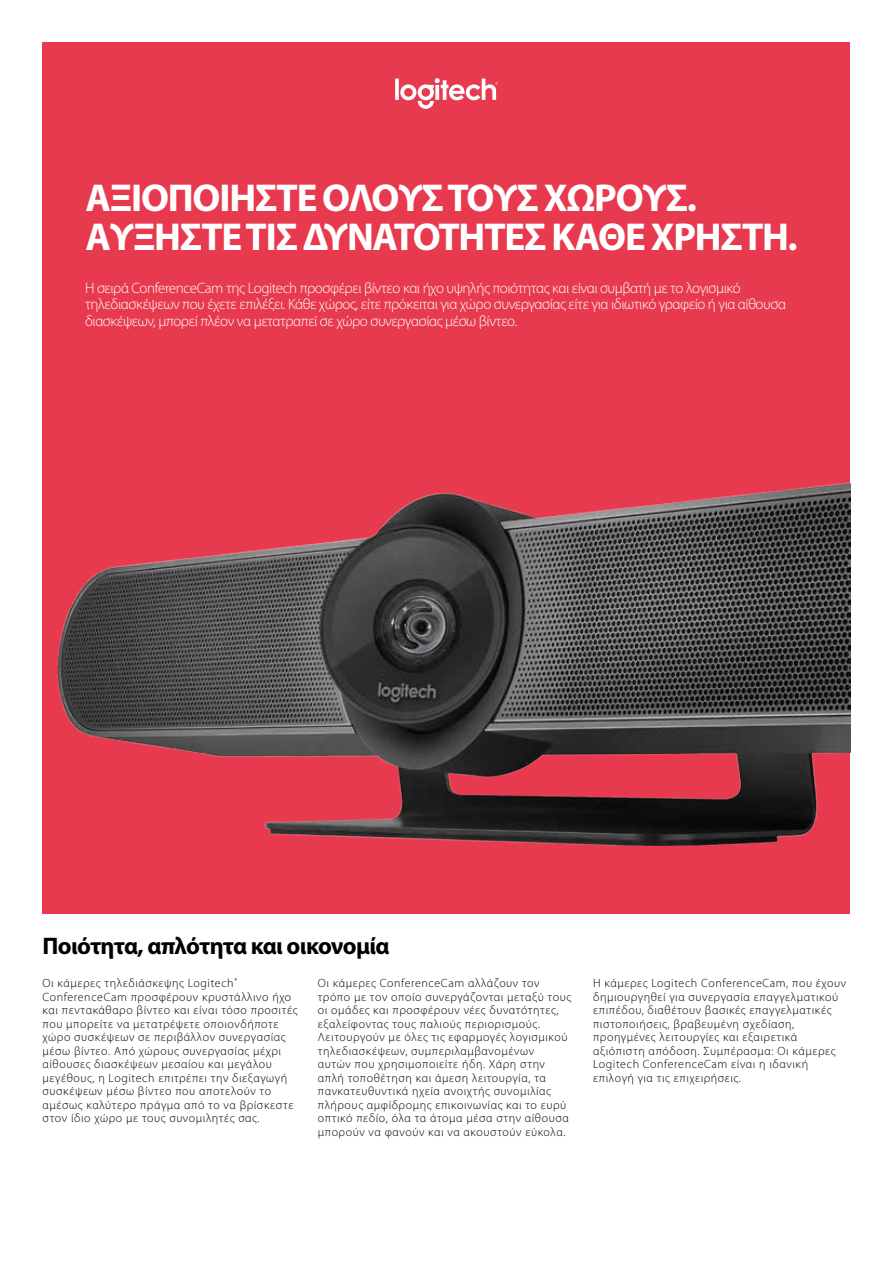
<style>
.page{position:relative;width:893px;height:1263px;background:#fff}
.page>*{position:absolute;margin:0;border:0;box-sizing:border-box;transform-origin:0 0}
.t1{font:700 39px/39px "Myriad Pro";letter-spacing:-.03em;color:#fff}
.t2{font:700 24px "Myriad Pro";letter-spacing:-.025em;color:#000}
.t3{font:300 15px/16.5px "Myriad Pro";letter-spacing:-.025em;color:#fff}
.t4{font:300 12px/13.5px "Myriad Pro";letter-spacing:.05em;color:#000}
</style>
<div class="page">
<div style="left:43px;top:43px;width:807px;height:871px;background:#e83a4e"></div>
<img style="left:57px;top:482px;width:793px;height:364px">
<svg style="left:395px;top:78px;width:103px;height:31px"></svg>
<h1 class="t1" style="left:85px;top:177px;width:714px">ΑΞΙΟΠΟΙΉΣΤΕ ΌΛΟΥΣ ΤΟΥΣ ΧΏΡΟΥΣ.<br>ΑΥΞΉΣΤΕ ΤΙΣ ΔΥΝΑΤΌΤΗΤΕΣ ΚΆΘΕ ΧΡΉΣΤΗ.</h1>
<p class="t3" style="left:85px;top:280px;width:702px">Η σειρά ConferenceCam της Logitech προσφέρει βίντεο και ήχο υψηλής ποιότητας και είναι συμβατή με το λογισμικό τηλεδιασκέψεων που έχετε επιλέξει. Κάθε χώρος, είτε πρόκειται για χώρο συνεργασίας είτε για ιδιωτικό γραφείο ή για αίθουσα διασκέψεων, μπορεί πλέον να μετατραπεί σε χώρο συνεργασίας μέσω βίντεο.</p>
<h2 class="t2" style="left:43px;top:930px;width:349px">Ποιότητα, απλότητα και οικονομία</h2>
<p class="t4" style="left:43px;top:976px;width:256px">Οι κάμερες τηλεδιάσκεψης Logitech<sup>® </sup>ConferenceCam προσφέρουν κρυστάλλινο ήχο και πεντακάθαρο βίντεο και είναι τόσο προσιτές που μπορείτε να μετατρέψετε οποιονδήποτε χώρο συσκέψεων σε περιβάλλον συνεργασίας μέσω βίντεο. Από χώρους συνεργασίας μέχρι αίθουσες διασκέψεων μεσαίου και μεγάλου μεγέθους, η Logitech επιτρέπει την διεξαγωγή συσκέψεων μέσω βίντεο που αποτελούν το αμέσως καλύτερο πράγμα από το να βρίσκεστε στον ίδιο χώρο με τους συνομιλητές σας.</p>
<p class="t4" style="left:318px;top:976px;width:255px">Οι κάμερες ConferenceCam αλλάζουν τον τρόπο με τον οποίο συνεργάζονται μεταξύ τους οι ομάδες και προσφέρουν νέες δυνατότητες, εξαλείφοντας τους παλιούς περιορισμούς.<br>Λειτουργούν με όλες τις εφαρμογές λογισμικού τηλεδιασκέψεων, συμπεριλαμβανομένων<br>αυτών που χρησιμοποιείτε ήδη. Χάρη στην απλή τοποθέτηση και άμεση λειτουργία, τα πανκατευθυντικά ηχεία ανοιχτής συνομιλίας πλήρους αμφίδρομης επικοινωνίας και το ευρύ οπτικό πεδίο, όλα τα άτομα μέσα στην αίθουσα μπορούν να φανούν και να ακουστούν εύκολα.</p>
<p class="t4" style="left:593px;top:976px;width:254px">Η κάμερες Logitech ConferenceCam, που έχουν δημιουργηθεί για συνεργασία επαγγελματικού επιπέδου, διαθέτουν βασικές επαγγελματικές πιστοποιήσεις, βραβευμένη σχεδίαση, προηγμένες λειτουργίες και εξαιρετικά αξιόπιστη απόδοση. Συμπέρασμα: Οι κάμερες Logitech ConferenceCam είναι η ιδανική επιλογή για τις επιχειρήσεις.</p>
</div>
